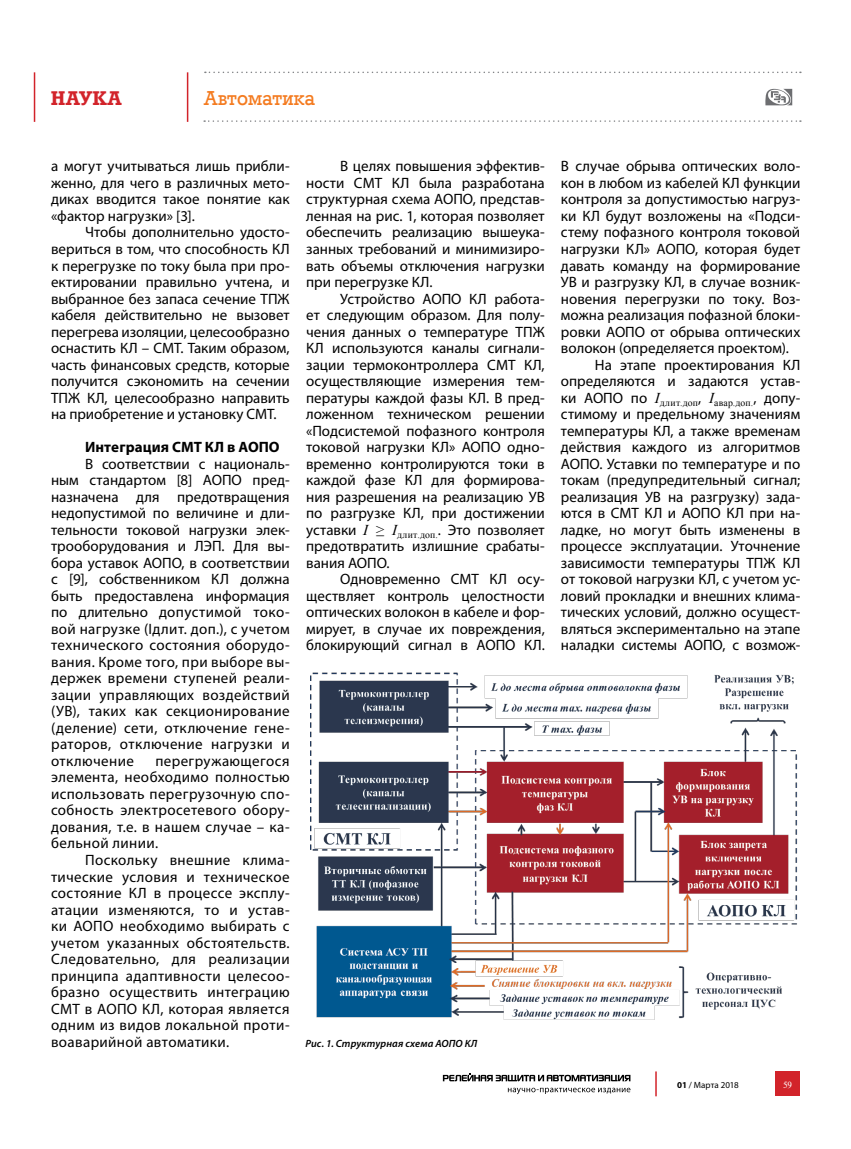
<style>
.page{position:relative;width:851px;height:1149px;background:#fff}
.page>*{position:absolute;margin:0;border:0;box-sizing:border-box;transform-origin:0 0}
.t1{font:19.5px "Rodeo";letter-spacing:.005em;color:#f47b20}
.t2{font:700 19.5px "Rodeo";letter-spacing:.055em;color:#d2232a}
.t3{font:15px/16.5px "Myriad Pro";color:#000;text-align:justify}
.t4{font:700 15px "Myriad Pro";letter-spacing:.005em;color:#000}
.t5{font:italic 600 10.5px "Myriad Pro";letter-spacing:.01em;color:#000}
.t6{font:9.75px "Times New Roman";letter-spacing:.025em;color:#000}
.t7{font:9px "Myriad Pro";letter-spacing:.005em;color:#000}
.t8{font:9px "Newton C";color:#fff}
.s1{font-family:"Times New Roman";font-style:italic}
.s2{font-family:"Times New Roman"}
.s3{font-weight:700}
</style>
<div class="page">
<svg style="left:205px;top:72px;width:595px;height:1px"></svg>
<svg style="left:204px;top:120px;width:596px;height:2px"></svg>
<hr style="left:34px;top:72px;width:1px;height:50px;background:#d2232a">
<hr style="left:187px;top:72px;width:1px;height:50px;background:#d2232a">
<div style="left:775px;top:1071px;width:24px;height:24px;background:#d2232a"></div>
<svg style="left:655px;top:1071px;width:1px;height:24px"></svg>
<svg style="left:508px;top:1087px;width:122px;height:6px"></svg>
<svg style="left:443px;top:1073px;width:187px;height:7px"></svg>
<svg style="left:765px;top:89px;width:27px;height:16px"></svg>
<img style="left:310px;top:672px;width:488px;height:348px">
<h1 class="t2" style="left:51px;top:87px;width:72px">НАУКА</h1>
<h1 class="t1" style="left:203px;top:87px;width:113px">Автоматика</h1>
<p class="t3" style="left:51px;top:158px;width:240px">а могут учитываться лишь прибли&shy;женно, для чего в различных мето&shy;диках вводится такое понятие как «фактор нагрузки» [3].</p>
<p class="t3" style="left:51px;top:224px;width:240px;text-indent:34px">Чтобы дополнительно удосто&shy;вериться в том, что способность КЛ к перегрузке по току была при про&shy;ектировании правильно учтена, и выбранное без запаса сечение ТПЖ кабеля действительно не вызовет перегрева изоляции, целесообразно оснастить КЛ – СМТ. Таким образом, часть финансовых средств, которые получится сэкономить на сечении ТПЖ КЛ, целесообразно направить на приобретение и установку СМТ.</p>
<p class="t4" style="left:85px;top:437px;width:196px">Интеграция СМТ КЛ в АОПО</p>
<p class="t3" style="left:51px;top:455px;width:240px;text-indent:34px">В соответствии с националь&shy;ным стандартом [8] АОПО пред&shy;назначена для предотвращения недопустимой по величине и дли&shy;тельности токовой нагрузки элек&shy;трооборудования и ЛЭП. Для вы&shy;бора уставок АОПО, в соответствии с [9], собственником КЛ должна быть предоставлена информация по длительно допустимой токо&shy;вой нагрузке (Iдлит. доп.), с учетом технического состояния оборудо&shy;вания. Кроме того, при выборе вы&shy;держек времени ступеней реали&shy;зации управляющих воздействий (УВ), таких как секционирование (деление) сети, отключение гене&shy;раторов, отключение нагрузки и отключение</p>
<p class="t3" style="left:51px;top:752px;width:240px;text-indent:104px">перегружающегося элемента, необходимо полностью использовать перегрузочную спо&shy;собность электросетевого обору&shy;дования, т.е. в нашем случае – ка&shy;бельной линии.</p>
<p class="t3" style="left:51px;top:851px;width:240px;text-indent:34px">Поскольку внешние клима&shy;тические условия и техническое состояние КЛ в процессе эксплу&shy;атации изменяются, то и устав&shy;ки АОПО необходимо выбирать с учетом указанных обстоятельств.<br>Следовательно, для реализации принципа адаптивности целесоо&shy;бразно осуществить интеграцию СМТ в АОПО КЛ, которая является одним из видов локальной проти&shy;воаварийной автоматики.</p>
<p class="t3" style="left:306px;top:158px;width:240px;text-indent:34px">В целях повышения эффектив&shy;ности СМТ КЛ была разработана структурная схема АОПО, представ&shy;ленная на рис. 1, которая позволяет обеспечить реализацию вышеука&shy;занных требований и минимизиро&shy;вать объемы отключения нагрузки при перегрузке КЛ.</p>
<p class="t3" style="left:306px;top:290px;width:240px;text-indent:34px">Устройство АОПО КЛ работа&shy;ет следующим образом. Для полу&shy;чения данных о температуре ТПЖ КЛ используются каналы сигнали&shy;зации термоконтроллера СМТ КЛ, осуществляющие измерения тем&shy;пературы каждой фазы КЛ. В пред&shy;ложенном техническом решении «Подсистемой пофазного контроля токовой нагрузки КЛ» АОПО одно&shy;временно контролируются токи в каждой фазе КЛ для формирова&shy;ния разрешения на реализацию УВ по разгрузке КЛ, при достижении уставки <span class="s1">I</span> <span class="s2">≥</span> <span class="s1">I</span><sub>длит.доп.</sub>. Это позволяет предотвратить излишние срабаты&shy;вания АОПО.</p>
<p class="t3" style="left:306px;top:570px;width:240px;text-indent:34px">Одновременно СМТ КЛ осу&shy;ществляет контроль целостности оптических волокон в кабеле и фор&shy;мирует, в случае их повреждения, блокирующий сигнал в АОПО КЛ.</p>
<p class="t5" style="left:305px;top:1036px;width:173px">Рис. 1. Структурная схема АОПО КЛ</p>
<p class="t3" style="left:561px;top:158px;width:241px">В случае обрыва оптических воло-</p>
<p class="t3" style="left:561px;top:174px;width:241px">кон в любом из кабелей КЛ функции</p>
<p class="t3" style="left:561px;top:191px;width:241px">контроля за допустимостью нагруз-</p>
<p class="t3" style="left:561px;top:207px;width:241px">ки КЛ будут возложены на «Подси-</p>
<p class="t3" style="left:561px;top:224px;width:241px">стему пофазного контроля токовой</p>
<p class="t3" style="left:561px;top:240px;width:241px">нагрузки КЛ» АОПО, которая будет</p>
<p class="t3" style="left:561px;top:257px;width:241px">давать команду на формирование</p>
<p class="t3" style="left:561px;top:273px;width:241px">УВ и разгрузку КЛ, в случае возник-</p>
<p class="t3" style="left:561px;top:290px;width:241px">новения перегрузки по току. Воз-</p>
<p class="t3" style="left:561px;top:306px;width:241px">можна реализация пофазной блоки-</p>
<p class="t3" style="left:561px;top:323px;width:241px">ровки АОПО от обрыва оптических</p>
<p class="t3" style="left:561px;top:339px;width:229px">волокон (определяется проектом).</p>
<p class="t3" style="left:595px;top:356px;width:207px">На этапе проектирования КЛ</p>
<p class="t3" style="left:561px;top:372px;width:241px">определяются и задаются устав-</p>
<p class="t6" style="left:561px;top:395px;width:241px"><sup>ки</sup> <sup>АОПО</sup> <sup>по</sup> <sup>I</sup>длит.доп<sup>,</sup> <sup>I</sup>авар.доп.<sup>,</sup> <sup>допу-</sup></p>
<p class="t3" style="left:561px;top:405px;width:241px">стимому и предельному значениям температуры КЛ, а также временам действия каждого из алгоритмов АОПО. Уставки по температуре и по токам (предупредительный сигнал; реализация УВ на разгрузку) зада&shy;ются в СМТ КЛ и АОПО КЛ при на&shy;ладке, но могут быть изменены в процессе эксплуатации. Уточнение зависимости температуры ТПЖ КЛ от токовой нагрузки КЛ, с учетом ус&shy;ловий прокладки и внешних клима&shy;тических условий, должно осущест&shy;вляться экспериментально на этапе наладки системы АОПО, с возмож-</p>
<p class="t7" style="left:677px;top:1078px;width:63px"><span class="s3">01</span> / Марта 2018</p>
<p class="t8" style="left:782px;top:1079px;width:11px">59</p>
</div>
